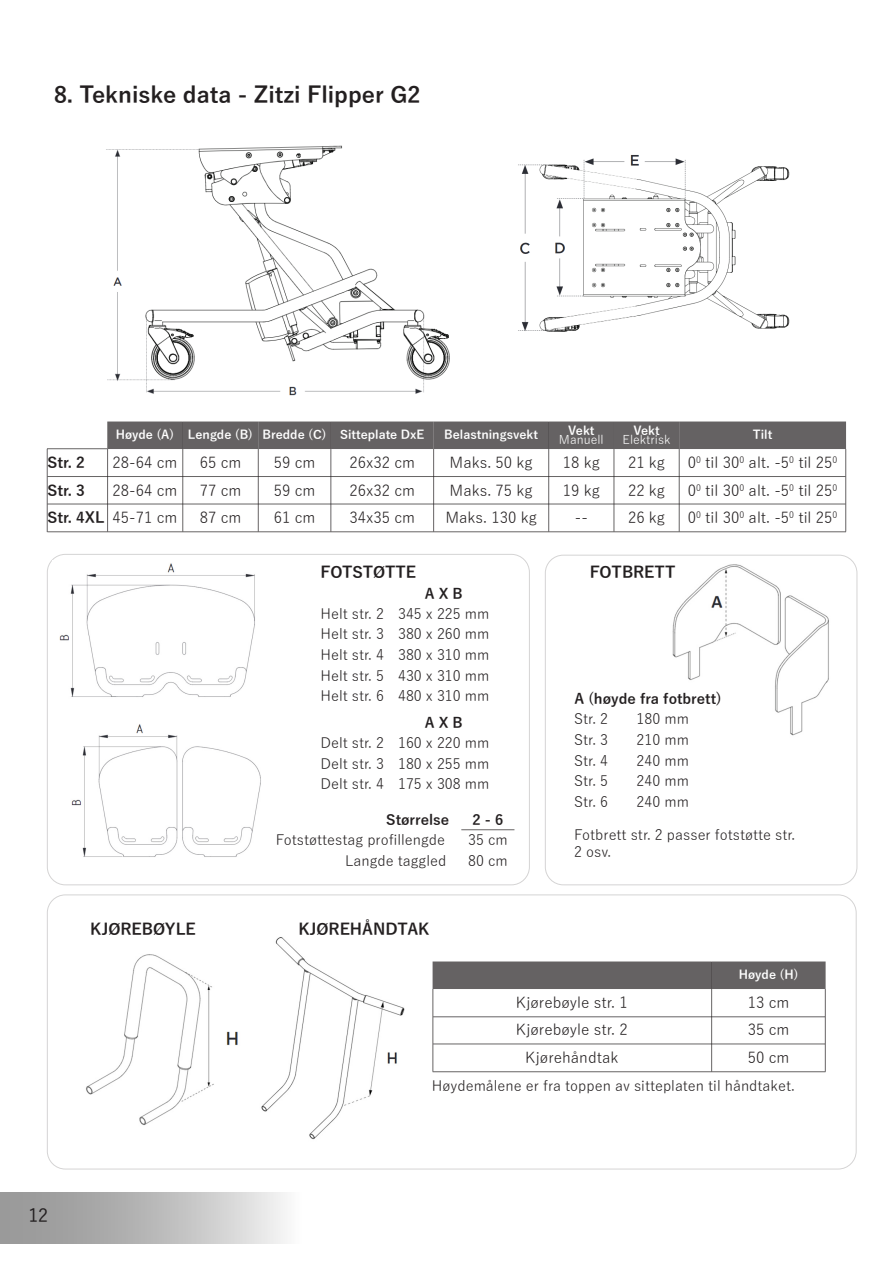
<style>
.page{position:relative;width:893px;height:1263px;background:#fff}
.page>*{position:absolute;margin:0;border:0;box-sizing:border-box;transform-origin:0 0}
.t1{font:700 22.5px "Yu Gothic";color:#231f20}
.t2{font:500 18px "Yu Gothic";color:#231f20}
.t3{font:700 15.9px "Yu Gothic";color:#231f20}
.t4{font:15px "Yu Gothic";color:#231f20}
.t5{font:700 15px "Yu Gothic";color:#231f20}
.t6{font:14.25px/17.1px "Yu Gothic";color:#231f20}
.t7{font:700 14.25px "Yu Gothic";color:#231f20}
.t8{font:700 12px "Yu Gothic";color:#fff}
.t9{font:12px "Yu Gothic";color:#fff}
</style>
<div class="page">
<div style="left:0;top:1193px;width:302px;height:51px;background:linear-gradient(to right,#8c8c8c,#f1f1f1)"></div>
<div style="left:545px;top:555px;width:312px;height:330px;border:1px solid #231f20;border-radius:18px"></div>
<img style="left:672px;top:564px;width:157px;height:172px">
<img style="left:518px;top:155px;width:272px;height:177px">
<img style="left:106px;top:145px;width:344px;height:251px">
<div style="left:108px;top:422px;width:74px;height:26px;background:#656263"></div>
<div style="left:183px;top:422px;width:75px;height:26px;background:#656263"></div>
<div style="left:259px;top:422px;width:71px;height:26px;background:#656263"></div>
<div style="left:331px;top:422px;width:102px;height:26px;background:#656263"></div>
<div style="left:434px;top:422px;width:114px;height:26px;background:#656263"></div>
<div style="left:680px;top:422px;width:165px;height:26px;background:#656263"></div>
<div style="left:549px;top:422px;width:64px;height:26px;background:#656263"></div>
<div style="left:614px;top:422px;width:65px;height:26px;background:#656263"></div>
<hr style="left:47px;top:448px;width:60px;height:1px;background:#231f20">
<hr style="left:47px;top:449px;width:1px;height:83px;background:#231f20">
<hr style="left:48px;top:531px;width:798px;height:1px;background:#231f20">
<hr style="left:845px;top:449px;width:1px;height:82px;background:#231f20">
<hr style="left:679px;top:449px;width:1px;height:82px;background:#231f20">
<hr style="left:614px;top:449px;width:1px;height:82px;background:#231f20">
<hr style="left:548px;top:449px;width:1px;height:82px;background:#231f20">
<hr style="left:433px;top:449px;width:1px;height:82px;background:#231f20">
<hr style="left:331px;top:449px;width:1px;height:82px;background:#231f20">
<hr style="left:258px;top:449px;width:1px;height:82px;background:#231f20">
<hr style="left:182px;top:449px;width:1px;height:82px;background:#231f20">
<hr style="left:107px;top:449px;width:1px;height:82px;background:#231f20">
<hr style="left:48px;top:504px;width:797px;height:1px;background:#231f20">
<hr style="left:48px;top:476px;width:797px;height:1px;background:#231f20">
<img style="left:59px;top:563px;width:196px;height:134px">
<img style="left:71px;top:724px;width:190px;height:133px">
<hr style="left:461px;top:829px;width:53px;height:1px;background:#231f20">
<img style="left:86px;top:954px;width:152px;height:171px">
<img style="left:261px;top:937px;width:144px;height:203px">
<div style="left:433px;top:962px;width:278px;height:26px;background:#656263"></div>
<div style="left:712px;top:962px;width:113px;height:26px;background:#656263"></div>
<hr style="left:711px;top:989px;width:1px;height:82px;background:#231f20">
<hr style="left:433px;top:989px;width:1px;height:82px;background:#231f20">
<hr style="left:825px;top:989px;width:1px;height:82px;background:#231f20">
<hr style="left:433px;top:1016px;width:392px;height:1px;background:#231f20">
<hr style="left:433px;top:1044px;width:392px;height:1px;background:#231f20">
<hr style="left:433px;top:1071px;width:393px;height:1px;background:#231f20">
<p class="t1" style="left:54px;top:82px;width:368px">8. Tekniske data - Zitzi Flipper G2</p>
<p class="t8" style="left:568px;top:424px;width:28px">Vekt</p>
<p class="t8" style="left:633px;top:424px;width:28px">Vekt</p>
<p class="t8" style="left:753px;top:428px;width:21px">Tilt</p>
<p class="t9" style="left:623px;top:429px;width:49px">Elektrisk</p>
<p class="t8" style="left:116px;top:428px;width:310px">Høyde (A) Lengde (B) Bredde (C) Sitteplate DxE</p>
<p class="t8" style="left:444px;top:428px;width:95px">Belastningsvekt</p>
<p class="t9" style="left:559px;top:429px;width:46px">Manuell</p>
<p class="t5" style="left:48px;top:454px;width:39px">Str. 2</p>
<p class="t4" style="left:112px;top:449px;width:66px">28-64 cm</p>
<p class="t4" style="left:200px;top:449px;width:43px">65 cm</p>
<p class="t4" style="left:274px;top:449px;width:43px">59 cm</p>
<p class="t4" style="left:349px;top:449px;width:67px">26x32 cm</p>
<p class="t4" style="left:450px;top:449px;width:85px">Maks. 50 kg</p>
<p class="t4" style="left:563px;top:449px;width:39px">18 kg</p>
<p class="t4" style="left:628px;top:449px;width:39px">21 kg</p>
<p class="t4" style="left:688px;top:449px;width:151px">0<sup>0</sup> til 30<sup>0</sup> alt. -5<sup>0</sup> til 25<sup>0</sup></p>
<p class="t4" style="left:112px;top:476px;width:66px">28-64 cm</p>
<p class="t4" style="left:200px;top:476px;width:43px">77 cm</p>
<p class="t4" style="left:274px;top:476px;width:43px">59 cm</p>
<p class="t4" style="left:349px;top:476px;width:67px">26x32 cm</p>
<p class="t4" style="left:450px;top:476px;width:85px">Maks. 75 kg</p>
<p class="t4" style="left:563px;top:476px;width:39px">19 kg</p>
<p class="t4" style="left:628px;top:476px;width:39px">22 kg</p>
<p class="t4" style="left:688px;top:476px;width:151px">0<sup>0</sup> til 30<sup>0</sup> alt. -5<sup>0</sup> til 25<sup>0</sup></p>
<p class="t4" style="left:112px;top:504px;width:66px">45-71 cm</p>
<p class="t4" style="left:200px;top:504px;width:43px">87 cm</p>
<p class="t4" style="left:274px;top:504px;width:43px">61 cm</p>
<p class="t4" style="left:349px;top:504px;width:67px">34x35 cm</p>
<p class="t4" style="left:445px;top:504px;width:93px">Maks. 130 kg</p>
<p class="t4" style="left:575px;top:504px;width:15px">--</p>
<p class="t4" style="left:628px;top:504px;width:39px">26 kg</p>
<p class="t4" style="left:688px;top:504px;width:151px">0<sup>0</sup> til 30<sup>0</sup> alt. -5<sup>0</sup> til 25<sup>0</sup></p>
<p class="t5" style="left:48px;top:482px;width:39px">Str. 3</p>
<p class="t5" style="left:48px;top:509px;width:59px">Str. 4XL</p>
<p class="t3" style="left:320px;top:563px;width:97px">FOTSTØTTE</p>
<p class="t6" style="left:320px;top:603px;width:65px">Helt str. 2</p>
<p class="t7" style="left:425px;top:585px;width:39px">A X B</p>
<p class="t6" style="left:398px;top:603px;width:93px">345 x 225 mm</p>
<p class="t6" style="left:320px;top:624px;width:65px">Helt str. 3</p>
<p class="t6" style="left:398px;top:624px;width:93px">380 x 260 mm</p>
<p class="t6" style="left:320px;top:644px;width:65px">Helt str. 4</p>
<p class="t6" style="left:398px;top:644px;width:93px">380 x 310 mm</p>
<p class="t6" style="left:320px;top:665px;width:65px">Helt str. 5</p>
<p class="t6" style="left:320px;top:685px;width:65px">Helt str. 6</p>
<p class="t6" style="left:398px;top:665px;width:93px">430 x 310 mm</p>
<p class="t6" style="left:398px;top:685px;width:93px">480 x 310 mm</p>
<p class="t7" style="left:425px;top:715px;width:39px">A X B</p>
<p class="t6" style="left:320px;top:732px;width:65px">Delt str. 2</p>
<p class="t6" style="left:398px;top:732px;width:93px">160 x 220 mm</p>
<p class="t6" style="left:320px;top:753px;width:65px">Delt str. 3</p>
<p class="t6" style="left:398px;top:753px;width:93px">180 x 255 mm</p>
<p class="t6" style="left:320px;top:774px;width:65px">Delt str. 4</p>
<p class="t6" style="left:398px;top:774px;width:93px">175 x 308 mm</p>
<p class="t7" style="left:386px;top:812px;width:64px">Størrelse</p>
<p class="t7" style="left:473px;top:812px;width:32px">2 - 6</p>
<p class="t6" style="left:276px;top:830px;width:171px">Fotstøttestag profillengde</p>
<p class="t6" style="left:345px;top:850px;width:103px">Langde taggled</p>
<p class="t6" style="left:468px;top:830px;width:41px">35 cm</p>
<p class="t6" style="left:468px;top:850px;width:41px">80 cm</p>
<p class="t3" style="left:90px;top:920px;width:107px">KJØREBØYLE</p>
<p class="t3" style="left:298px;top:920px;width:133px">KJØREHÅNDTAK</p>
<p class="t3" style="left:590px;top:563px;width:87px">FOTBRETT</p>
<p class="t7" style="left:574px;top:691px;width:149px">A (høyde fra fotbrett)</p>
<p class="t6" style="left:574px;top:709px;width:35px">Str. 2</p>
<p class="t6" style="left:574px;top:729px;width:35px">Str. 3</p>
<p class="t6" style="left:574px;top:750px;width:35px">Str. 4</p>
<p class="t6" style="left:574px;top:770px;width:35px">Str. 5</p>
<p class="t6" style="left:574px;top:791px;width:35px">Str. 6</p>
<p class="t6" style="left:637px;top:709px;width:54px">180 mm</p>
<p class="t6" style="left:637px;top:729px;width:54px">210 mm</p>
<p class="t6" style="left:637px;top:750px;width:54px">240 mm</p>
<p class="t6" style="left:637px;top:770px;width:54px">240 mm</p>
<p class="t6" style="left:637px;top:791px;width:54px">240 mm</p>
<p class="t6" style="left:574px;top:824px;width:223px">Fotbrett str. 2 passer fotstøtte str.<br>2 osv.</p>
<p class="t8" style="left:739px;top:968px;width:61px">Høyde (H)</p>
<p class="t2" style="left:28px;top:1199px;width:21px">12</p>
<p class="t4" style="left:516px;top:989px;width:114px">Kjørebøyle str. 1</p>
<p class="t4" style="left:516px;top:1016px;width:114px">Kjørebøyle str. 2</p>
<p class="t4" style="left:525px;top:1043px;width:95px">Kjørehåndtak</p>
<p class="t4" style="left:748px;top:989px;width:43px">13 cm</p>
<p class="t4" style="left:748px;top:1016px;width:43px">35 cm</p>
<p class="t4" style="left:748px;top:1043px;width:43px">50 cm</p>
<p class="t6" style="left:432px;top:1076px;width:364px">Høydemålene er fra toppen av sitteplaten til håndtaket.</p>
</div>
